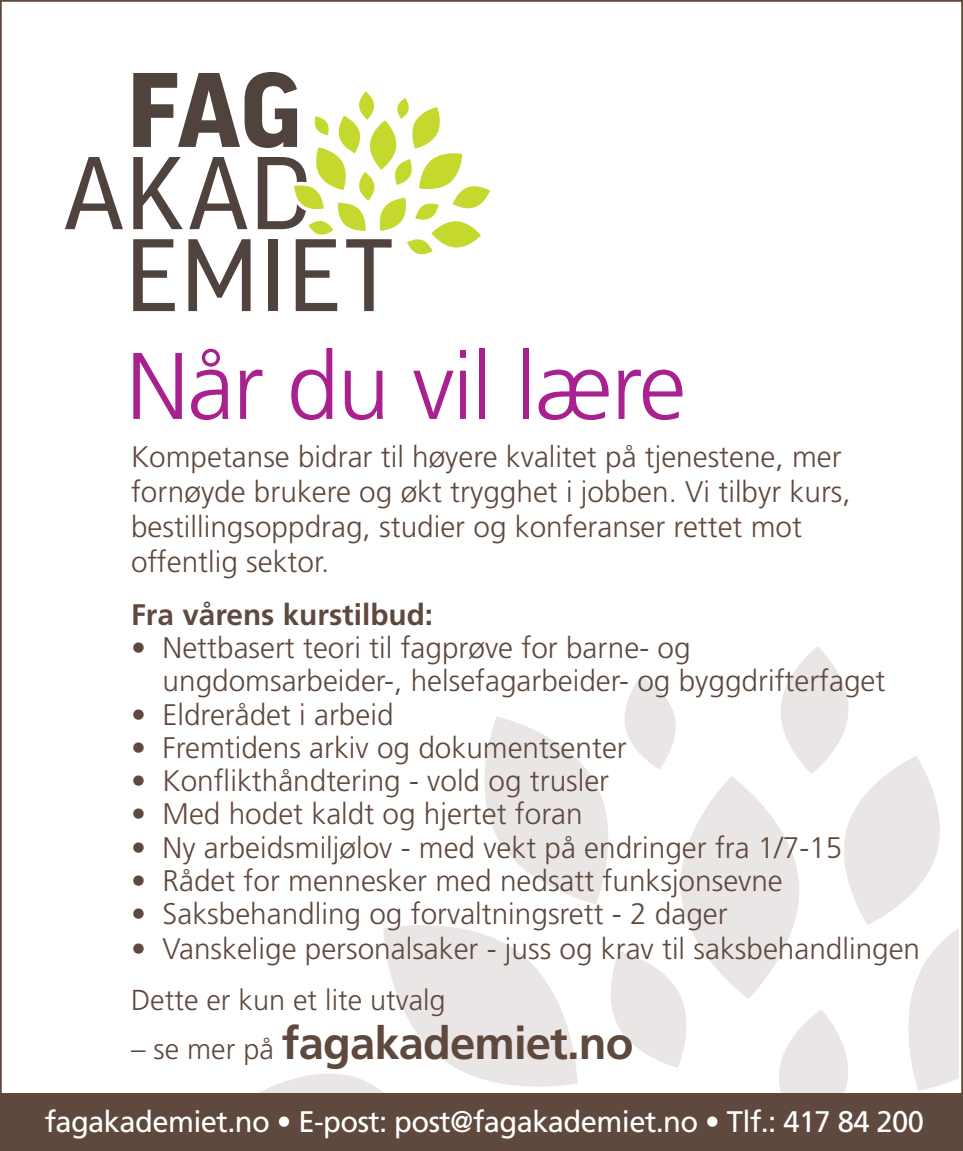
<style>
.page{position:relative;width:963px;height:1151px;background:#fff}
.page>*{position:absolute;margin:0;border:0;box-sizing:border-box;transform-origin:0 0}
.t1{font:300 94.5px "Frutiger";letter-spacing:-.02em;color:#a8218e}
.t2{font:700 45.5px "Frutiger";letter-spacing:-.02em;color:#5f493e}
.t3{font:300 29.75px/35px "Frutiger";color:#5f493e}
.t4{font:29.75px "Frutiger";letter-spacing:-.02em;color:#fff}
.t5{font:700 29.75px "Frutiger";color:#5f493e}
.t6{font:300 28.7px "Frutiger";color:#5f493e}
.s1{font-weight:300;font-size:28.7px}
</style>
<div class="page">
<svg style="left:259px;top:646px;width:698px;height:447px"></svg>
<svg style="left:65px;top:157px;width:58px;height:72px"></svg>
<svg style="left:133px;top:72px;width:357px;height:239px"></svg>
<div style="left:0;top:1093px;width:962px;height:58px;background:#5f493e"></div>
<h1 class="t1" style="left:126px;top:333px;width:561px">Når du vil lære</h1>
<p class="t3" style="left:131px;top:439px;width:721px">Kompetanse bidrar til høyere kvalitet på tjenestene, mer fornøyde brukere og økt trygghet i jobben. Vi tilbyr kurs, bestillingsoppdrag, studier og konferanser rettet mot offentlig sektor.</p>
<p class="t5" style="left:131px;top:597px;width:303px">Fra vårens kurstilbud:</p>
<p class="t3" style="left:162px;top:631px;width:724px;line-height:33.2px;text-indent:-32px">• Nettbasert teori til fagprøve for barne- og ungdomsarbeider-, helsefagarbeider- og byggdrifterfaget</p>
<p class="t3" style="left:131px;top:697px;width:264px">• Eldrerådet i arbeid</p>
<p class="t3" style="left:131px;top:730px;width:497px">• Fremtidens arkiv og dokumentsenter</p>
<p class="t3" style="left:131px;top:763px;width:479px">• Konflikthåndtering - vold og trusler</p>
<p class="t3" style="left:131px;top:796px;width:453px">• Med hodet kaldt og hjertet foran</p>
<p class="t3" style="left:131px;top:830px;width:712px">• Ny arbeidsmiljølov - med vekt på endringer fra 1/7-15</p>
<p class="t3" style="left:131px;top:863px;width:653px">• Rådet for mennesker med nedsatt funksjonsevne</p>
<p class="t3" style="left:131px;top:896px;width:598px">• Saksbehandling og forvaltningsrett - 2 dager</p>
<p class="t3" style="left:131px;top:931px;width:790px">• Vanskelige personalsaker - juss og krav til saksbehandlingen</p>
<p class="t6" style="left:131px;top:984px;width:316px">Dette er kun et lite utvalg</p>
<h2 class="t2" style="left:131px;top:1016px;width:504px"><span class="s1">– se mer på</span> fagakademiet.no</h2>
<p class="t4" style="left:45px;top:1104px;width:880px">fagakademiet.no • E-post: post@fagakademiet.no • Tlf.: 417 84 200</p>
</div>
